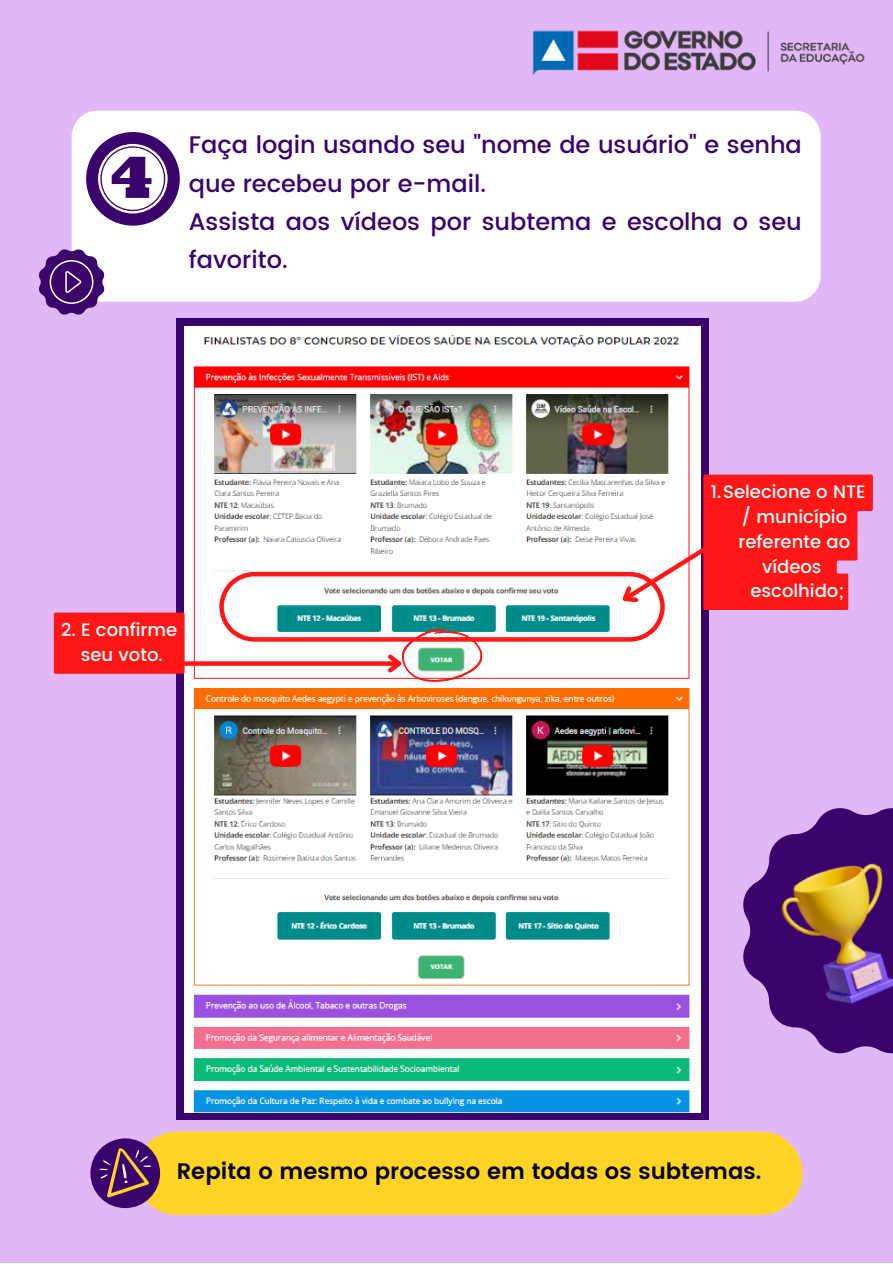
<style>
.page{position:relative;width:893px;height:1264px;background:#fff}
.page>*{position:absolute;margin:0;border:0;box-sizing:border-box;transform-origin:0 0}
.t1{font:500 24px/38.2px "Poppins";color:#3b036c}
.t2{font:600 22.5px "Poppins";color:#000}
.t3{font:500 18px/24.8px "Poppins";color:#fff;text-align:center}
</style>
<div class="page">
<div style="left:0;top:0;width:892px;height:1262px;background:#e2b7f6"></div>
<div style="left:72px;top:111px;width:748px;height:191px;background:#fff"></div>
<div style="left:86px;top:132px;width:94px;height:94px;background:#3b036c;border-radius:50%"></div>
<svg style="left:98px;top:144px;width:70px;height:69px"></svg>
<div style="left:176px;top:318px;width:532px;height:801px;background:#3b036c"></div>
<img style="left:184px;top:326px;width:516px;height:786px">
<div style="left:54px;top:612px;width:131px;height:61px;background:#ff1616;border-radius:2px"></div>
<svg style="left:184px;top:661px;width:35px;height:4px"></svg>
<svg style="left:219px;top:474px;width:653px;height:207px;background:#e6bbc2"></svg>
<div style="left:136px;top:1131px;width:666px;height:83px;background:#ffd427;border-radius:42px"></div>
<div style="left:90px;top:1138px;width:70px;height:70px;background:#3b036c;border-radius:50%"></div>
<svg style="left:99px;top:1148px;width:52px;height:49px"></svg>
<svg style="left:743px;top:808px;width:149px;height:245px"></svg>
<img style="left:768px;top:841px;width:124px;height:178px">
<svg style="left:39px;top:249px;width:65px;height:65px;background:#704296"></svg>
<img style="left:532px;top:30px;width:333px;height:46px">
<p class="t1" style="left:189px;top:126px;width:614px">Faça login usando seu "nome de usuário" e senha que recebeu por e-mail.<br>Assista aos vídeos por subtema e escolha o seu favorito.</p>
<p class="t3" style="left:61px;top:618px;width:118px">2. E confirme seu voto.</p>
<p class="t3" style="left:710px;top:480px;width:156px">1.Selecione o NTE</p>
<p class="t3" style="left:741px;top:504px;width:107px">/ município</p>
<p class="t3" style="left:738px;top:529px;width:113px">referente ao</p>
<p class="t3" style="left:762px;top:554px;width:61px">vídeos</p>
<p class="t3" style="left:750px;top:579px;width:95px">escolhido;</p>
<p class="t2" style="left:177px;top:1157px;width:586px">Repita o mesmo processo em todas os subtemas.</p>
</div>
